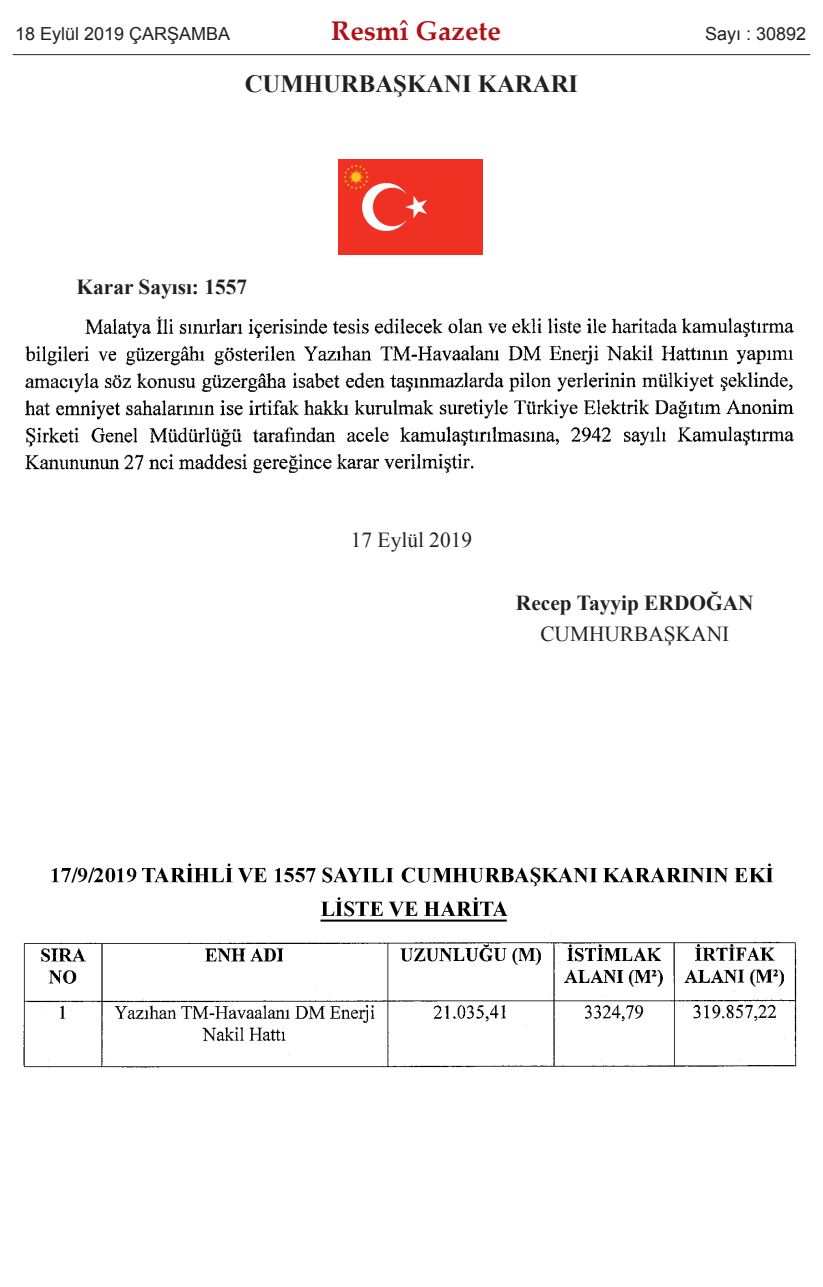
<style>
.page{position:relative;width:823px;height:1287px;background:#fff}
.page>*{position:absolute;margin:0;border:0;box-sizing:border-box;transform-origin:0 0}
.t1{font:700 27px "Palatino Linotype";color:#b40e16}
.t2{font:700 24.75px "Times New Roman";color:#231f20}
.t3{font:700 21.38px "Times New Roman";color:#231f20}
.t4{font:21.38px "Times New Roman";color:#231f20}
.t5{font:18px "Arial";color:#231f20}
</style>
<div class="page">
<img style="left:339px;top:159px;width:143px;height:96px">
<img style="left:25px;top:316px;width:769px;height:158px">
<img style="left:23px;top:863px;width:774px;height:205px">
<hr style="left:13px;top:54px;width:797px;height:1px;background:#231f20">
<p class="t5" style="left:15px;top:24px;width:217px">18 Eylül 2019 ÇARŞAMBA</p>
<p class="t1" style="left:331px;top:20px;width:171px">Resmî Gazete</p>
<p class="t5" style="left:705px;top:24px;width:103px">Sayı : 30892</p>
<p class="t2" style="left:245px;top:70px;width:335px">CUMHURBAŞKANI KARARI</p>
<p class="t3" style="left:77px;top:275px;width:172px">Karar Sayısı: 1557</p>
<p class="t4" style="left:351px;top:527px;width:123px">17 Eylül 2019</p>
<p class="t3" style="left:516px;top:590px;width:239px">Recep Tayyip ERDOĞAN</p>
<p class="t4" style="left:540px;top:622px;width:190px">CUMHURBAŞKANI</p>
</div>
